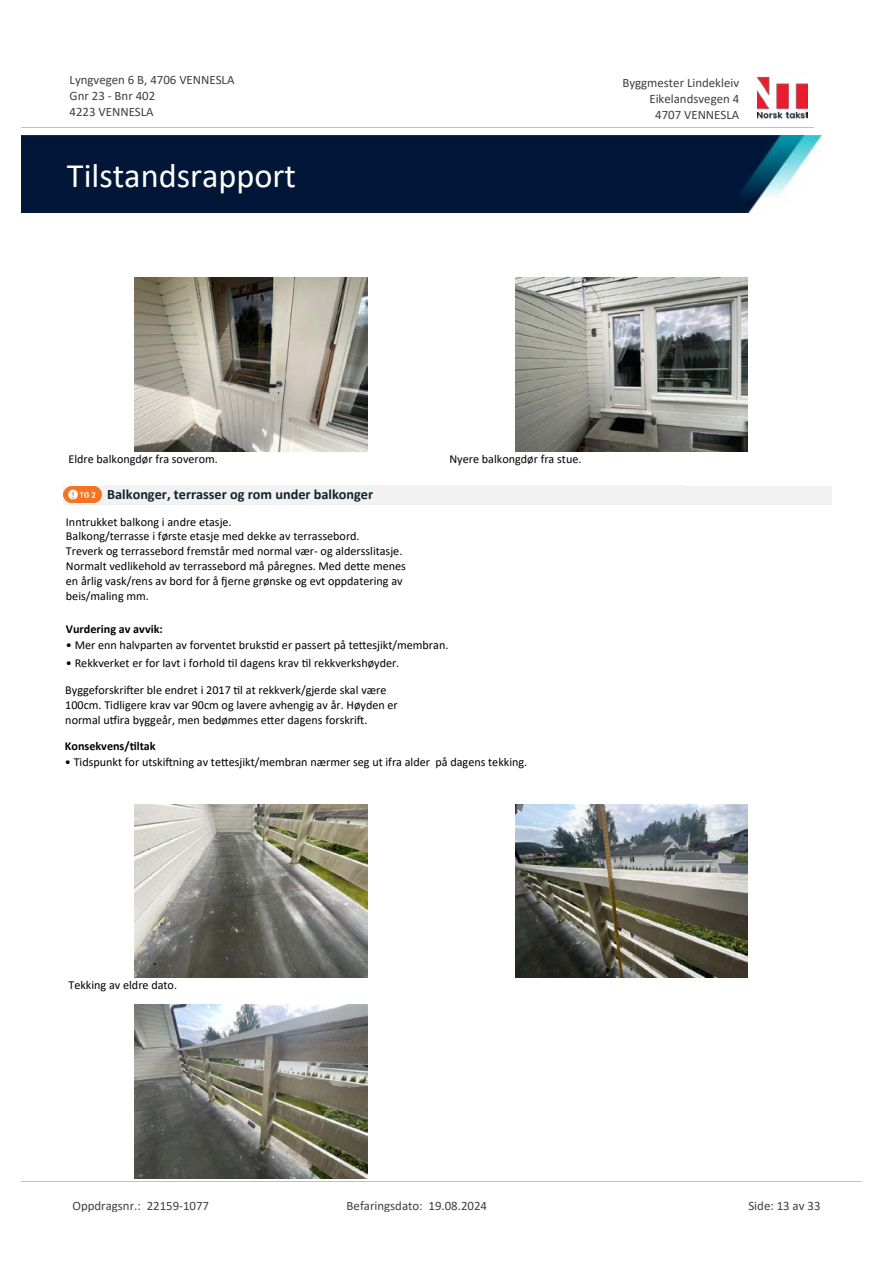
<style>
.page{position:relative;width:893px;height:1263px;background:#fff}
.page>*{position:absolute;margin:0;border:0;box-sizing:border-box;transform-origin:0 0}
.t1{font:34.35px "Calibri";color:#fff}
.t2{font:700 14.25px "Calibri";color:#0f252c}
.t3{font:12.9px/15.8px "Calibri";color:#404040}
.t4{font:12.15px/14.9px "Calibri";color:#000}
.t5{font:700 12.15px "Calibri";color:#000}
</style>
<div class="page">
<img style="left:135px;top:278px;width:232px;height:173px">
<img style="left:515px;top:278px;width:233px;height:173px">
<div style="left:63px;top:486px;width:768px;height:18px;background:#f2f2f2"></div>
<svg style="left:68px;top:486px;width:29px;height:1px"></svg>
<img style="left:63px;top:487px;width:39px;height:16px">
<img style="left:135px;top:804px;width:232px;height:174px">
<img style="left:515px;top:804px;width:233px;height:174px">
<img style="left:135px;top:1004px;width:232px;height:174px">
<img style="left:757px;top:76px;width:51px;height:43px">
<hr style="left:21px;top:127px;width:793px;height:1px;background:#c0c0c0">
<img style="left:21px;top:135px;width:801px;height:78px">
<hr style="left:21px;top:1181px;width:840px;height:1px;background:#c0c0c0">
<p class="t3" style="left:70px;top:72px;width:166px">Lyngvegen 6 B, 4706 VENNESLA<br>Gnr 23 - Bnr 402<br>4223 VENNESLA</p>
<p class="t3" style="left:622px;top:75px;width:118px">Byggmester Lindekleiv</p>
<p class="t3" style="left:649px;top:90px;width:91px">Eikelandsvegen 4</p>
<p class="t3" style="left:655px;top:106px;width:86px">4707 VENNESLA</p>
<h1 class="t1" style="left:67px;top:151px;width:230px">Tilstandsrapport</h1>
<p class="t4" style="left:68px;top:452px;width:151px">Eldre balkongdør fra soverom.</p>
<p class="t4" style="left:449px;top:452px;width:133px">Nyere balkongdør fra stue.</p>
<p class="t2" style="left:107px;top:485px;width:267px">Balkonger, terrasser og rom under balkonger</p>
<p class="t4" style="left:66px;top:514px;width:341px">Inntrukket balkong i andre etasje.<br>Balkong/terrasse i første etasje med dekke av terrassebord.<br>Treverk og terrassebord fremstår med normal vær- og aldersslitasje.<br>Normalt vedlikehold av terrassebord må påregnes. Med de琀琀e menes en årlig vask/rens av bord for å 昀樀erne grønske og evt oppdatering av beis/maling mm.</p>
<p class="t5" style="left:66px;top:621px;width:98px">Vurdering av avvik:</p>
<p class="t4" style="left:66px;top:637px;width:384px">• Mer enn halvparten av forventet bruks琀椀d er passert på te琀琀esjikt/membran.</p>
<p class="t4" style="left:66px;top:655px;width:335px">• Rekkverket er for lavt i forhold 琀椀l dagens krav 琀椀l rekkverkshøyder.</p>
<p class="t4" style="left:65px;top:682px;width:334px">Byggeforskri昀琀er ble endret i 2017 琀椀l at rekkverk/gjerde skal være<br>100cm. Tidligere krav var 90cm og lavere avhengig av år. Høyden er normal u琀昀ira byggeår, men bedømmes e琀琀er dagens forskri昀琀.</p>
<p class="t5" style="left:65px;top:738px;width:92px">Konsekvens/琀椀ltak</p>
<p class="t4" style="left:65px;top:754px;width:464px">• Tidspunkt for utski昀琀ning av te琀琀esjikt/membran nærmer seg ut ifra alder på dagens tekking.</p>
<p class="t4" style="left:68px;top:978px;width:110px">Tekking av eldre dato.</p>
<p class="t3" style="left:72px;top:1197px;width:138px">Oppdragsnr.: 22159-1077</p>
<p class="t3" style="left:347px;top:1197px;width:142px">Befaringsdato: 19.08.2024</p>
<p class="t3" style="left:748px;top:1197px;width:74px">Side: 13 av 33</p>
</div>
